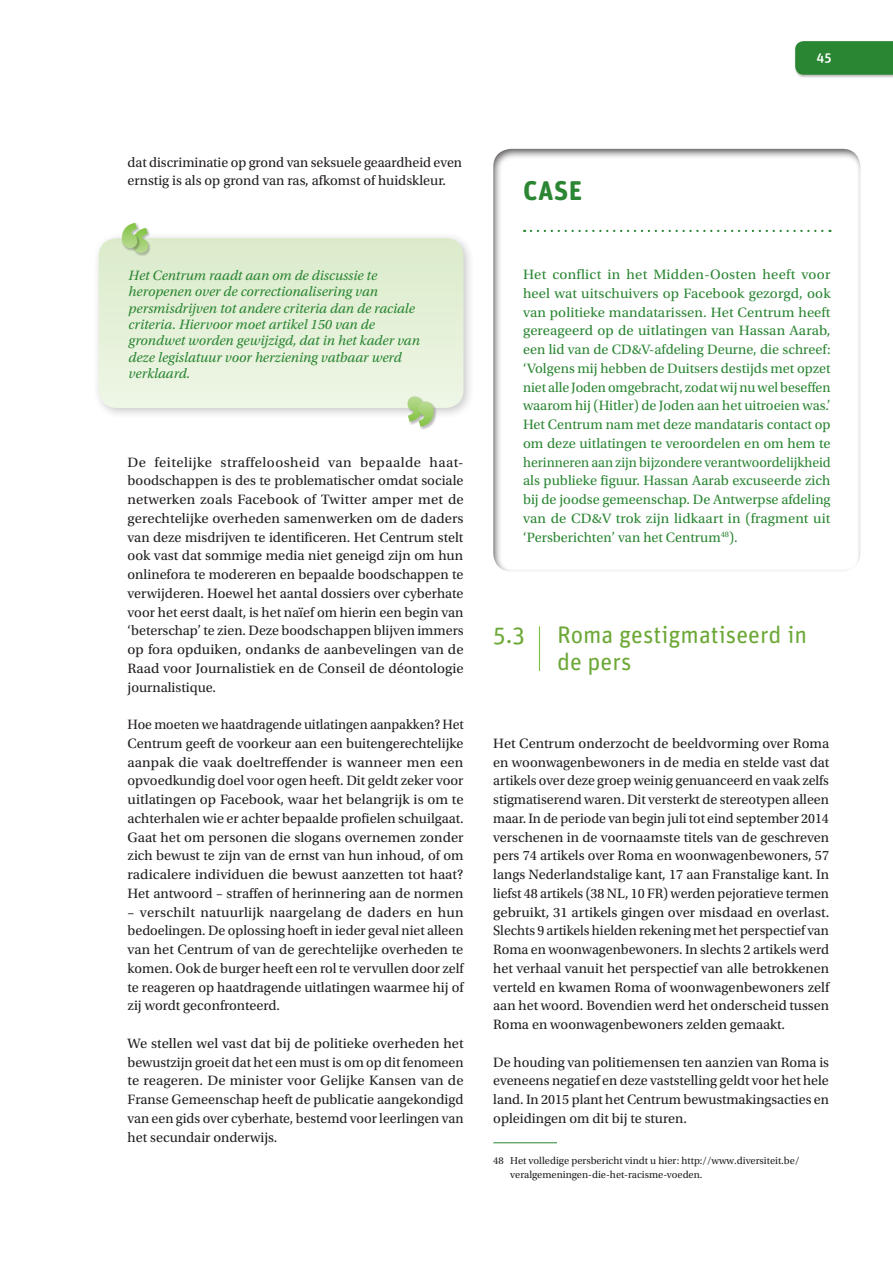
<style>
.page{position:relative;width:893px;height:1263px;background:#fff}
.page>*{position:absolute;margin:0;border:0;box-sizing:border-box;transform-origin:0 0}
.t1{font:700 27px "Unit Rounded OT";color:#2b8633}
.SubTitles_1_1{font:24px/27px "Unit Rounded OT";color:#6da837}
.Texte{font:14.25px/18.8px "Utopia Std";color:#231f20;text-align:justify}
.t2{font:14.25px/18.8px "Utopia Std";color:#2b8633;text-align:justify}
.t3{font:italic 14.25px/16.4px "Utopia Std";color:#2b8633}
.t4{font:500 13.5px "Unit Rounded OT";color:#fff}
.Notes{font:10.5px/13.5px "Utopia Std";color:#231f20}
</style>
<div class="page">
<div style="left:795px;top:41px;width:98px;height:37px;background:#231f20;opacity:.3"></div>
<svg style="left:795px;top:41px;width:98px;height:34px;background:#2f8736"></svg>
<div style="left:93px;top:231px;width:382px;height:188px;background:#231f20;opacity:.25"></div>
<svg style="left:99px;top:238px;width:364px;height:170px;background:#e4f0d8"></svg>
<div style="left:132px;top:227px;width:20px;height:29px;background:#231f20;opacity:.3"></div>
<div style="left:121px;top:222px;width:20px;height:29px;background:#231f20;opacity:.3"></div>
<svg style="left:122px;top:223px;width:26px;height:30px"></svg>
<div style="left:407px;top:396px;width:19px;height:29px;background:#231f20;opacity:.3"></div>
<div style="left:418px;top:401px;width:19px;height:29px;background:#231f20;opacity:.3"></div>
<svg style="left:408px;top:396px;width:26px;height:31px"></svg>
<hr style="left:493px;top:1142px;width:64px;height:1px;background:#2b8633">
<hr style="left:539px;top:626px;width:1px;height:45px;background:#80c241">
<p class="t4" style="left:816px;top:49px;width:17px">45</p>
<p class="Texte" style="left:128px;top:153px;width:336px">dat discriminatie op grond van seksuele geaardheid even ernstig is als op grond van ras, afkomst of huidskleur.</p>
<p class="t3" style="left:129px;top:267px;width:293px">Het Centrum raadt aan om de discussie te heropenen over de correctionalisering van persmisdrijven tot andere criteria dan de raciale criteria. Hiervoor moet artikel 150 van de grondwet worden gewijzigd, dat in het kader van deze legislatuur voor herziening vatbaar werd verklaard.</p>
<p class="Texte" style="left:128px;top:453px;width:338px">De feitelijke straffeloosheid van bepaalde haat&shy;boodschappen is des te problematischer omdat sociale netwerken zoals Facebook of Twitter amper met de gerechtelijke overheden samenwerken om de daders van deze misdrijven te identificeren. Het Centrum stelt ook vast dat sommige media niet geneigd zijn om hun onlinefora te modereren en bepaalde boodschappen te verwijderen. Hoewel het aantal dossiers over cyberhate voor het eerst daalt, is het naïef om hierin een begin van ‘beterschap’ te zien. Deze boodschappen blijven immers op fora opduiken, ondanks de aanbevelingen van de Raad voor Journalistiek en de Conseil de déontologie journalistique.</p>
<p class="Texte" style="left:128px;top:715px;width:338px">Hoe moeten we haatdragende uitlatingen aanpakken? Het Centrum geeft de voorkeur aan een buitengerechtelijke aanpak die vaak doeltreffender is wanneer men een opvoedkundig doel voor ogen heeft. Dit geldt zeker voor uitlatingen op Facebook, waar het belangrijk is om te achterhalen wie er achter bepaalde profielen schuilgaat.<br>Gaat het om personen die slogans overnemen zonder zich bewust te zijn van de ernst van hun inhoud, of om radicalere individuen die bewust aanzetten tot haat?<br>Het antwoord – straffen of herinnering aan de normen</p>
<p class="Texte" style="left:128px;top:903px;width:338px">– verschilt natuurlijk naargelang de daders en hun bedoelingen. De oplossing hoeft in ieder geval niet alleen van het Centrum of van de gerechtelijke overheden te komen. Ook de burger heeft een rol te vervullen door zelf te reageren op haatdragende uitlatingen waarmee hij of zij wordt geconfronteerd.</p>
<p class="Texte" style="left:128px;top:1034px;width:338px">We stellen wel vast dat bij de politieke overheden het bewustzijn groeit dat het een must is om op dit fenomeen te reageren. De minister voor Gelijke Kansen van de Franse Gemeenschap heeft de publicatie aangekondigd van een gids over cyberhate, bestemd voor leerlingen van het secundair onderwijs.</p>
<h1 class="t1" style="left:523px;top:173px;width:60px">CASE</h1>
<p class="t2" style="left:523px;top:265px;width:309px">Het conflict in het Midden-Oosten heeft voor heel wat uitschuivers op Facebook gezorgd, ook van politieke mandatarissen. Het Centrum heeft gereageerd op de uitlatingen van Hassan Aarab, een lid van de CD&amp;V-afdeling Deurne, die schreef: ‘Volgens mij hebben de Duitsers destijds met opzet niet alle Joden omgebracht, zodat wij nu wel beseffen waarom hij (Hitler) de Joden aan het uitroeien was.’ Het Centrum nam met deze mandataris contact op om deze uitlatingen te veroordelen en om hem te herinneren aan zijn bijzondere verantwoordelijkheid als publieke figuur. Hassan Aarab excuseerde zich bij de joodse gemeenschap. De Antwerpse afdeling van de CD&amp;V trok zijn lidkaart in (fragment uit ‘Persberichten’ van het Centrum<sup>48</sup>).</p>
<p class="SubTitles_1_1" style="left:493px;top:621px;width:33px">5.3</p>
<p class="SubTitles_1_1" style="left:557px;top:621px;width:252px">Roma gestigmatiseerd in de pers</p>
<p class="Texte" style="left:493px;top:734px;width:338px">Het Centrum onderzocht de beeldvorming over Roma en woonwagenbewoners in de media en stelde vast dat artikels over deze groep weinig genuanceerd en vaak zelfs stigmatiserend waren. Dit versterkt de stereotypen alleen maar. In de periode van begin juli tot eind september 2014 verschenen in de voornaamste titels van de geschreven pers 74 artikels over Roma en woonwagenbewoners, 57 langs Nederlandstalige kant, 17 aan Franstalige kant. In liefst 48 artikels (38 NL, 10 FR) werden pejoratieve termen gebruikt, 31 artikels gingen over misdaad en overlast.<br>Slechts 9 artikels hielden rekening met het perspectief van Roma en woonwagenbewoners. In slechts 2 artikels werd het verhaal vanuit het perspectief van alle betrokkenen verteld en kwamen Roma of woonwagenbewoners zelf aan het woord. Bovendien werd het onderscheid tussen Roma en woonwagenbewoners zelden gemaakt.</p>
<p class="Texte" style="left:493px;top:1053px;width:337px">De houding van politiemensen ten aanzien van Roma is eveneens negatief en deze vaststelling geldt voor het hele land. In 2015 plant het Centrum bewustmakingsacties en opleidingen om dit bij te sturen.</p>
<p class="Notes" style="left:510px;top:1154px;width:291px;text-indent:-17px">48 Het volledige persbericht vindt u hier: http://www.diversiteit.be/ veralgemeningen-die-het-racisme-voeden.</p>
</div>
